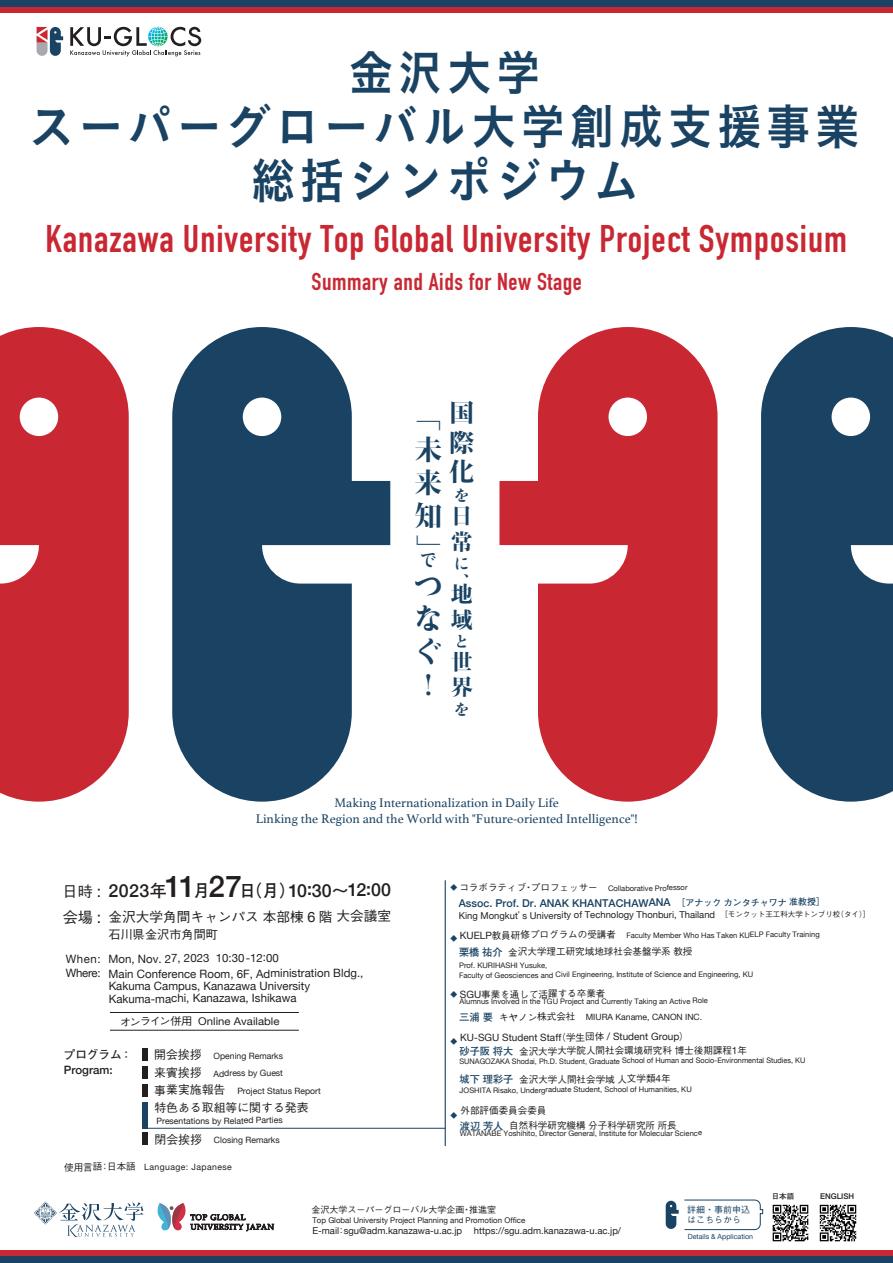
<style>
.page{position:relative;width:893px;height:1263px;background:#fff}
.page>*{position:absolute;margin:0;border:0;box-sizing:border-box;transform-origin:0 0}
.t1{font:49.05px/54px "Koburina Go Std W6";letter-spacing:.1em;color:#1a4363;text-align:center;scale:.91 1}
.t2{font:700 38.03px "DIN Condensed";letter-spacing:.025em;color:#c92833}
.t3{font:800 27.97px/33px "Kocho Std";color:#1a4363;text-align:justify}
.t4{font:800 25.35px/29.3px "Kocho Std";color:#1a4363;text-align:justify}
.t5{font:700 24px "DIN Condensed";letter-spacing:.025em;color:#c92833}
.t6{font:800 22.05px/25.5px "Kocho Std";color:#1a4363}
.t7{font:500 17.85px "Helvetica Neue";letter-spacing:.005em;color:#231f20}
.t8{font:500 15.23px "Gothic BBB Pro";color:#231f20}
.t9{font:800 14.7px/17px "Kocho Std";color:#1a4363}
.t10{font:500 13.65px "Gothic BBB Pro";letter-spacing:-.005em;color:#231f20}
.t11{font:13.12px/15.9px "Athelas";color:#1a4363;text-align:center}
.t12{font:500 12.15px "Gothic BBB Pro";letter-spacing:-.005em;color:#231f20}
.t13{font:500 11.85px "Gothic BBB Pro";letter-spacing:-.005em;color:#231f20}
.t14{font:700 11.62px "Futo Go B101 Pro";letter-spacing:-.005em;color:#231f20}
.t15{font:11.48px/14.2px "Helvetica Neue";letter-spacing:-.005em;color:#231f20}
.t16{font:500 11.48px "Helvetica Neue";letter-spacing:-.005em;color:#231f20}
.t17{font:500 10.73px "Helvetica Neue";letter-spacing:-.005em;color:#1a4363}
.t18{font:10.57px "Helvetica Neue";letter-spacing:-.005em;color:#231f20;scale:1.07 1}
.t19{font:10.05px "Helvetica Neue";letter-spacing:-.005em;color:#231f20}
.t20{font:500 9.52px/15.2px "Gothic BBB Pro";letter-spacing:-.005em;color:#231f20}
.t21{font:9.45px "Helvetica Neue";color:#231f20}
.t22{font:500 9px "Gothic BBB Pro";color:#231f20}
.t23{font:500 9px/10.2px "Gothic BBB Pro";color:#1a4363}
.t24{font:8.7px/17.7px "Helvetica Neue";letter-spacing:-.005em;color:#231f20}
.t25{font:8.7px "Helvetica Neue";letter-spacing:.04em;color:#231f20}
.t26{font:8.62px "Helvetica Neue";letter-spacing:-.005em;color:#231f20}
.t27{font:7.88px "Helvetica Neue";color:#231f20}
.t28{font:500 7.88px "Helvetica Neue";color:#231f20}
.t29{font:7.57px/9.1px "Helvetica Neue";letter-spacing:-.005em;color:#231f20}
.t30{font:700 7.5px "Futo Go B101 Pro";color:#231f20}
.t31{font:7.05px "Helvetica Neue";color:#1a4363}
.t32{font:500 6.82px "Gothic BBB Pro";color:#1a4363}
.s1{font-family:"Futo Go B101 Pro";font-weight:700;font-size:17.02px}
.s2{font-size:29.78px}
.s3{font-family:"Helvetica Neue";font-weight:400;font-size:15.98px}
.s4{font-size:15.23px}
.s5{font-family:"Helvetica Neue";font-weight:400;font-size:14.33px}
.s6{font-family:"Gothic BBB Pro";font-weight:500}
.s7{font-family:"Gothic BBB Pro";font-weight:500;font-size:11.85px}
.s8{font-family:"Gothic BBB Pro";font-weight:500;font-size:9.52px}
.s9{font-family:"Gothic BBB Pro";font-weight:500;font-size:6.82px;color:#1a4363}
.s10{font-family:"Futo Go B101 Pro";font-weight:700;font-size:9px}
.s11{font-family:"Gothic BBB Pro";font-weight:500;font-size:9px}
.s12{font-family:"Gothic BBB Pro";font-weight:500;font-size:7.5px}
.s13{font-size:10.05px}
.s14{font-family:"Futo Go B101 Pro";font-weight:700;font-size:10.27px;color:#1a4363}
.s15{font-family:"Helvetica Neue";font-weight:400;font-size:10.05px}
.s16{font-family:"MS Gothic";font-size:9.52px}
</style>
<div class="page">
<svg style="left:172px;top:327px;width:218px;height:475px;fill:#1a4363"></svg>
<div style="left:243px;top:398px;width:38px;height:38px;background:#fff;border-radius:50%"></div>
<svg style="left:0;top:327px;width:129px;height:475px;fill:#c92833"></svg>
<div style="left:20px;top:398px;width:38px;height:38px;background:#fff;border-radius:50%"></div>
<svg style="left:499px;top:327px;width:218px;height:475px;fill:#c92833"></svg>
<div style="left:608px;top:398px;width:39px;height:38px;background:#fff;border-radius:50%"></div>
<svg style="left:761px;top:327px;width:132px;height:475px;fill:#1a4363"></svg>
<div style="left:832px;top:398px;width:38px;height:38px;background:#fff;border-radius:50%"></div>
<svg style="left:37px;top:27px;width:26px;height:29px"></svg>
<svg style="left:70px;top:27px;width:131px;height:29px"></svg>
<svg style="left:157px;top:1203px;width:117px;height:28px"></svg>
<svg style="left:34px;top:1201px;width:110px;height:36px"></svg>
<div style="left:0;top:6px;width:893px;height:7px;background:#c92833"></div>
<div style="left:0;top:0;width:893px;height:6px;background:#1a4363"></div>
<div style="left:0;top:1250px;width:893px;height:6px;background:#c92833"></div>
<div style="left:0;top:1256px;width:893px;height:7px;background:#1a4363"></div>
<hr style="left:146px;top:1128px;width:299px;height:1px;background:#1a4363">
<hr style="left:110px;top:1012px;width:189px;height:1px;background:#231f20">
<hr style="left:110px;top:1030px;width:189px;height:1px;background:#231f20">
<div style="left:142px;top:1048px;width:5px;height:13px;background:#231f20"></div>
<div style="left:142px;top:1066px;width:5px;height:13px;background:#231f20"></div>
<div style="left:142px;top:1084px;width:5px;height:13px;background:#231f20"></div>
<div style="left:142px;top:1132px;width:5px;height:13px;background:#231f20"></div>
<div style="left:142px;top:1102px;width:5px;height:26px;background:#1a4363"></div>
<svg style="left:666px;top:1199px;width:97px;height:31px"></svg>
<hr style="left:445px;top:880px;width:1px;height:266px;background:#1a4363">
<img style="left:819px;top:1204px;width:38px;height:38px">
<img style="left:772px;top:1204px;width:37px;height:38px">
<h1 class="t1" style="left:30px;top:46px;width:914px">金沢大学<br>スーパーグローバル大学創成支援事業総括シンポジウム</h1>
<h2 class="t2" style="left:45px;top:213px;width:803px">Kanazawa University Top Global University Project Symposium</h2>
<h3 class="t5" style="left:311px;top:266px;width:272px">Summary and Aids for New Stage</h3>
<h3 class="t4" style="left:449px;top:395px;width:26px">国際化</h3>
<h3 class="t9" style="left:454px;top:485px;width:15px">を</h3>
<h3 class="t6" style="left:451px;top:500px;width:23px">日常</h3>
<h3 class="t9" style="left:454px;top:553px;width:15px">に、</h3>
<h3 class="t6" style="left:451px;top:578px;width:23px">地域</h3>
<h3 class="t9" style="left:454px;top:631px;width:13px">と</h3>
<h3 class="t6" style="left:451px;top:646px;width:23px">世界</h3>
<h3 class="t9" style="left:454px;top:698px;width:15px">を</h3>
<h3 class="t4" style="left:416px;top:400px;width:26px">「</h3>
<h3 class="t3" style="left:414px;top:429px;width:29px">未来知</h3>
<h3 class="t4" style="left:416px;top:529px;width:26px">」<sub>で</sub></h3>
<h3 class="t3" style="left:414px;top:565px;width:28px">つなぐ！</h3>
<h3 class="t11" style="left:256px;top:794px;width:383px">Making Internationalization in Daily Life<br>Linking the Region and the World with "Future-oriented Intelligence"!</h3>
<h3 class="t7" style="left:109px;top:876px;width:284px">2023<span class="s1">年</span><span class="s2">11</span><span class="s1">月</span><span class="s2">27</span><span class="s1">日（月）</span>10:30<span class="s1">～</span>12:00</h3>
<h3 class="t8" style="left:63px;top:879px;width:40px">日時 <span class="s3">:</span></h3>
<h3 class="t10" style="left:63px;top:906px;width:330px"><span class="s4">会場</span> <span class="s3">:</span> 金沢大学角間キャンパス本部棟 <span class="s5">6</span> 階大会議室</h3>
<h3 class="t12" style="left:109px;top:925px;width:111px">石川県金沢市角間町</h3>
<h3 class="t15" style="left:109px;top:952px;width:172px">Mon, Nov. 27, 2023 10:30-12:00</h3>
<h3 class="t15" style="left:66px;top:953px;width:299px">When:<br>Where: Main Conference Room, 6F, Administration Bldg.,</h3>
<h3 class="t15" style="left:109px;top:980px;width:203px;line-height:12.4px">Kakuma Campus, Kanazawa University<br>Kakuma-machi, Kanazawa, Ishikawa</h3>
<h3 class="t18" style="left:120px;top:1014px;width:151px"><span class="s6">オンライン併用</span> Online Available</h3>
<h3 class="t14" style="left:64px;top:1045px;width:70px">プログラム：</h3>
<h3 class="t16" style="left:64px;top:1061px;width:50px">Program:</h3>
<p class="t24" style="left:154px;top:1047px;width:168px"><span class="s7">開会挨拶　</span>Opening Remarks<br><span class="s7">来賓挨拶　</span>Address by Guest<br><span class="s7">事業実施報告　</span>Project Status Report</p>
<h3 class="t13" style="left:154px;top:1098px;width:156px">特色ある取組等に関する発表</h3>
<p class="t24" style="left:157px;top:1112px;width:128px">Presentations by Related Parties</p>
<p class="t24" style="left:155px;top:1132px;width:127px"><span class="s7">閉会挨拶　</span>Closing Remarks</p>
<p class="t25" style="left:64px;top:1161px;width:169px"><span class="s8">使用言語：日本語</span> Language: Japanese</p>
<p class="t29" style="left:450px;top:884px;width:239px"><span class="s9">◆</span> <span class="s8">コラボラティブ・プロフェッサー</span> Collaborative Professor</p>
<h3 class="t17" style="left:459px;top:894px;width:368px">Assoc. Prof. Dr. ANAK KHANTACHAWANA <span class="s10">［アナックカンタチャワナ准教授］</span></h3>
<p class="t21" style="left:459px;top:908px;width:413px">King Mongkut<span class="s11">’</span>s University of Technology Thonburi, Thailand <span class="s12">［モンクット王工科大学トンブリ校</span><sup>（タイ）］</sup></p>
<p class="t29" style="left:460px;top:931px;width:362px"><span class="s13">KUELP</span><span class="s8">教員研修プログラムの受講者</span> Faculty Member Who Has Taken KUELP Faculty Training</p>
<p class="t20" style="left:459px;top:943px;width:235px"><span class="s14">栗橋祐介</span>金沢大学理工研究域地球社会基盤学系教授</p>
<p class="t29" style="left:459px;top:961px;width:296px">Prof. KURIHASHI Yusuke,<br>Faculty of Geosciences and Civil Engineering, Institute of Science and Engineering, KU</p>
<p class="t20" style="left:460px;top:985px;width:147px"><span class="s15">SGU</span>事業を通して活躍する卒業者</p>
<p class="t29" style="left:460px;top:997px;width:250px">Alumnus Involved in the TGU Project and Currently Taking an Active Role</p>
<p class="t26" style="left:459px;top:1011px;width:244px"><span class="s14">三浦要</span> <span class="s8">キ</span><span class="s16">ヤ</span><span class="s8">ノン株式会社</span> MIURA Kaname, CANON INC.</p>
<h3 class="t19" style="left:460px;top:1030px;width:230px">KU-SGU Student Staff<span class="s8">（学生団体</span> / Student Group<span class="s8">）</span></h3>
<p class="t20" style="left:459px;top:1042px;width:289px"><span class="s14">砂子阪将大</span> 金沢大学大学院人間社会環境研究科博士後期課程<span class="s15">1</span>年</p>
<p class="t29" style="left:459px;top:1056px;width:347px">SUNAGOZAKA Shodai, Ph.D. Student, Graduate School of Human and Socio-Environmental Studies, KU</p>
<p class="t20" style="left:460px;top:1070px;width:213px"><span class="s14">城下理彩子</span> 金沢大学人間社会学域人文学類<span class="s15">4</span>年</p>
<p class="t29" style="left:460px;top:1085px;width:234px">JOSHITA Risako, Undergraduate Student, School of Humanities, KU</p>
<p class="t20" style="left:460px;top:1101px;width:219px">外部評価委員会委員<br><span class="s14">渡辺芳人</span> 自然科学研究機構分子科学研究所所長</p>
<p class="t29" style="left:460px;top:1129px;width:244px">WATANABE Yoshihito, Director General, Institute for Molecular Science</p>
<p class="t32" style="left:450px;top:933px;width:8px">◆</p>
<p class="t32" style="left:450px;top:989px;width:8px">◆</p>
<p class="t32" style="left:450px;top:1036px;width:8px">◆</p>
<p class="t32" style="left:450px;top:1110px;width:8px">◆</p>
<p class="t30" style="left:772px;top:1190px;width:24px">日本語</p>
<p class="t28" style="left:820px;top:1190px;width:36px">ENGLISH</p>
<p class="t22" style="left:312px;top:1203px;width:186px">金沢大学スーパーグローバル大学企画・推進室</p>
<p class="t27" style="left:312px;top:1214px;width:214px">Top Global University Project Planning and Promotion Office</p>
<p class="t21" style="left:312px;top:1224px;width:310px">E-mail<span class="s11">：</span>sgu@adm.kanazawa-u.ac.jp https://sgu.adm.kanazawa-u.ac.jp/</p>
<p class="t23" style="left:687px;top:1204px;width:64px">詳細・事前申込はこちらから</p>
<p class="t31" style="left:688px;top:1231px;width:67px">Details &amp; Application</p>
</div>
